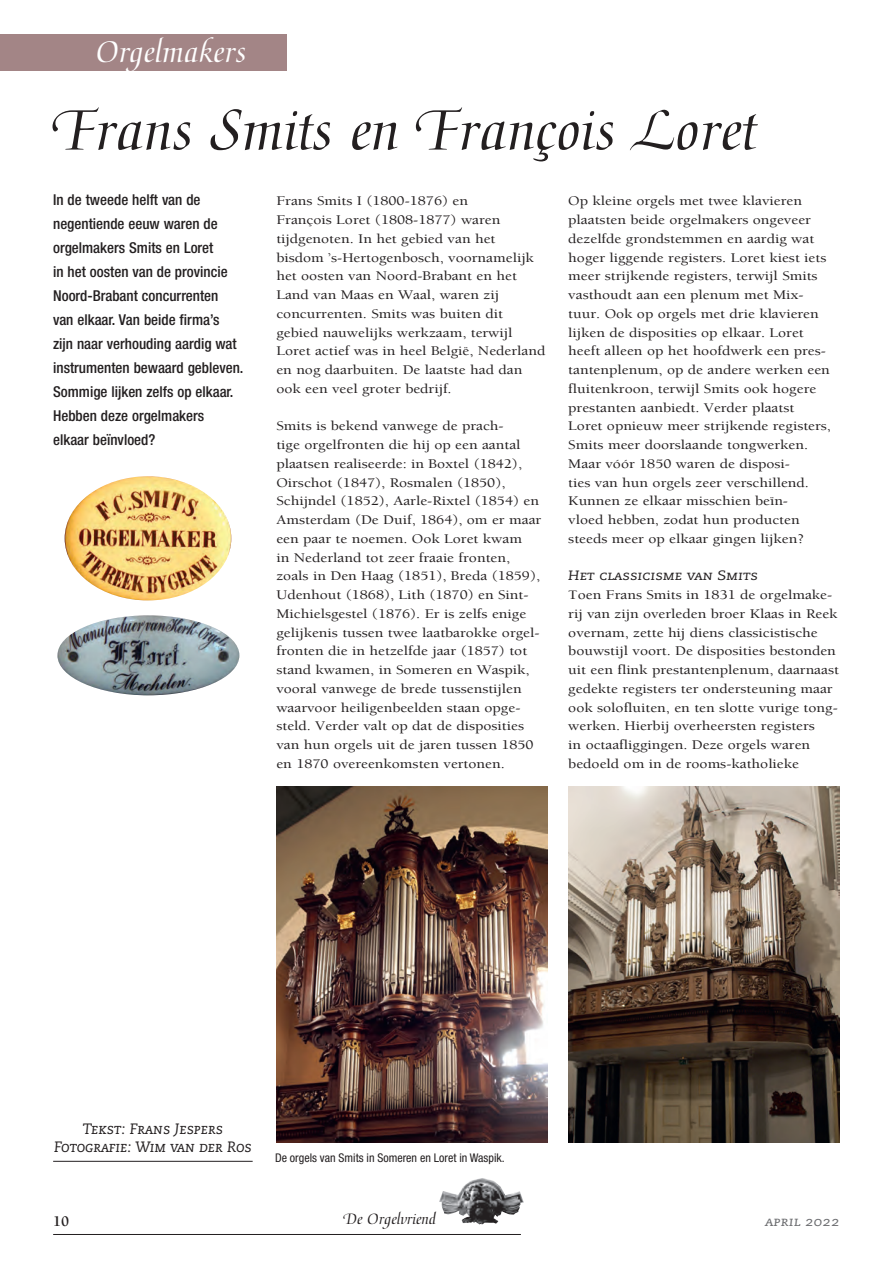
<style>
.page{position:relative;width:893px;height:1263px;background:#fff}
.page>*{position:absolute;margin:0;border:0;box-sizing:border-box;transform-origin:0 0}
.t1{font:63px "Medici Script LT Std";color:#231f20}
.t2{font:33px "Medici Script LT Std";color:#fff}
.t3{font:16.5px "Medici Script LT Std";color:#231f20}
.t4{font:500 condensed 15px/24px "Helvetica Neue LT Std";color:#231f20}
.t5{font:15px/18px "Caecilia Italic SC";letter-spacing:-.01em;color:#231f20;text-align:center}
.t6{font:700 15px "Berkeley Orgelvriend";color:#231f20}
.t7{font:13.5px/18.8px "Berkeley Orgelvriend";color:#231f20;scale:1.15 1}
.t8{font:13.5px "Caecilia Italic SC";color:#231f20;scale:1.15 1}
.t9{font:13.5px "Caecilia Italic SC";color:#6c6d70;scale:1.15 1}
.t10{font:condensed 12px "Helvetica Neue LT Std";color:#231f20}
</style>
<div class="page">
<img style="left:439px;top:1178px;width:85px;height:46px">
<hr style="left:53px;top:1234px;width:468px;height:1px;background:#231f20">
<div style="left:53px;top:34px;width:234px;height:36px;background:#a38586"></div>
<div style="left:0;top:34px;width:53px;height:36px;background:#a38586"></div>
<hr style="left:53px;top:1161px;width:200px;height:1px;background:#231f20">
<img style="left:276px;top:787px;width:272px;height:356px">
<img style="left:568px;top:787px;width:272px;height:356px">
<img style="left:65px;top:476px;width:166px;height:124px">
<img style="left:57px;top:615px;width:182px;height:80px">
<h2 class="t2" style="left:95px;top:33px;width:153px">Orgelmakers</h2>
<h1 class="t1" style="left:53px;top:94px;width:704px">Frans Smits en François Loret</h1>
<h2 class="t2" style="left:163px;top:33px;width:84px">historie</h2>
<p class="t4" style="left:53px;top:188px;width:192px">In de tweede helft van de negentiende eeuw waren de orgelmakers Smits en Loret<br>in het oosten van de provincie<br>Noord-Brabant concurrenten<br>van elkaar. Van beide firma’s<br>zijn naar verhouding aardig wat instrumenten bewaard gebleven.<br>Sommige lijken zelfs op elkaar.<br>Hebben deze orgelmakers elkaar beïnvloed?</p>
<p class="t7" style="left:568px;top:192px;width:230px">Op kleine orgels met twee klavieren plaatsten beide orgelmakers ongeveer dezelfde grondstemmen en aardig wat hoger liggende registers. Loret kiest iets meer strijkende registers, terwijl Smits vasthoudt aan een plenum met Mix&shy;tuur. Ook op orgels met drie klavieren lijken de disposities op elkaar. Loret heeft alleen op het hoofdwerk een pres&shy;tantenplenum, op de andere werken een fluitenkroon, terwijl Smits ook hogere prestanten aanbiedt. Verder plaatst Loret opnieuw meer strijkende registers, Smits meer doorslaande tongwerken.<br>Maar vóór 1850 waren de disposi-<br>ties van hun orgels zeer verschillend.<br>Kunnen ze elkaar misschien beïn-<br>vloed hebben, zodat hun producten steeds meer op elkaar gingen lijken?</p>
<p class="t8" style="left:568px;top:568px;width:167px">Het classicisme van Smits</p>
<p class="t7" style="left:568px;top:586px;width:237px">Toen Frans Smits in 1831 de orgelmake&shy;rij van zijn overleden broer Klaas in Reek overnam, zette hij diens classicistische bouwstijl voort. De disposities bestonden uit een flink prestantenplenum, daarnaast gedekte registers ter ondersteuning maar ook solofluiten, en ten slotte vurige tong&shy;werken. Hierbij overheersten registers<br>in octaafliggingen. Deze orgels waren bedoeld om in de rooms-katholieke</p>
<p class="t7" style="left:276px;top:192px;width:235px">Frans Smits I (1800-1876) en<br>François Loret (1808-1877) waren tijdgenoten. In het gebied van het bisdom ’s-Hertogenbosch, voornamelijk het oosten van Noord-Brabant en het Land van Maas en Waal, waren zij concurrenten. Smits was buiten dit gebied nauwelijks werkzaam, terwijl Loret actief was in heel België, Nederland en nog daarbuiten. De laatste had dan ook een veel groter bedrijf.</p>
<p class="t7" style="left:276px;top:417px;width:232px">Smits is bekend vanwege de prach-<br>tige orgelfronten die hij op een aantal plaatsen realiseerde: in Boxtel (1842), Oirschot (1847), Rosmalen (1850), Schijndel (1852), Aarle-Rixtel (1854) en Amsterdam (De Duif, 1864), om er maar een paar te noemen. Ook Loret kwam<br>in Nederland tot zeer fraaie fronten, zoals in Den Haag (1851), Breda (1859), Udenhout (1868), Lith (1870) en Sint-Michielsgestel (1876). Er is zelfs enige gelijkenis tussen twee laatbarokke orgel&shy;fronten die in hetzelfde jaar (1857) tot stand kwamen, in Someren en Waspik, vooral vanwege de brede tussenstijlen waarvoor heiligenbeelden staan opge&shy;steld. Verder valt op dat de disposities van hun orgels uit de jaren tussen 1850 en 1870 overeenkomsten vertonen.</p>
<p class="t5" style="left:54px;top:1120px;width:199px">Tekst: Frans Jespers<br>Fotografie: Wim van der Ros</p>
<p class="t10" style="left:275px;top:1151px;width:231px">De orgels van Smits in Someren en Loret in Waspik.</p>
<p class="t6" style="left:53px;top:1213px;width:18px">10</p>
<p class="t3" style="left:344px;top:1210px;width:94px">De Orgelvriend</p>
<p class="t9" style="left:765px;top:1214px;width:66px">april 2022</p>
</div>
